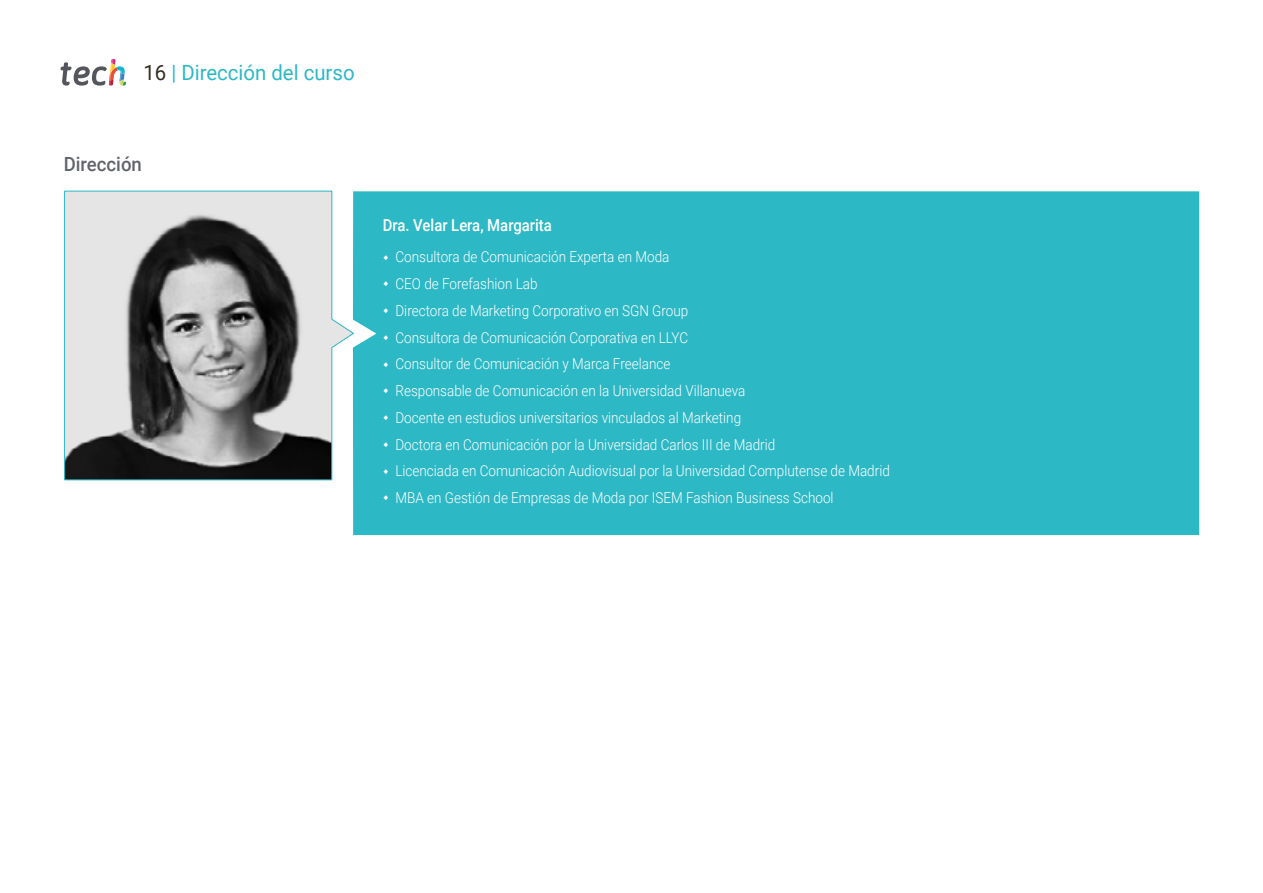
<style>
.page{position:relative;width:1263px;height:893px;background:#fff}
.page>*{position:absolute;margin:0;border:0;box-sizing:border-box;transform-origin:0 0}
.t1{font:21px "Roboto";color:#2db8c5}
.t2{font:500 19.5px "Roboto";color:#61646a;scale:.95 1}
.t3{font:500 16.5px "Roboto";color:#fff;scale:.9 1}
.t4{font:300 15px/26.7px "Roboto";color:#fff;scale:.9 1}
.s1{color:#312e20}
</style>
<div class="page">
<svg style="left:61px;top:59px;width:65px;height:27px"></svg>
<div style="left:353px;top:191px;width:846px;height:344px;background:#2db8c5"></div>
<svg style="left:64px;top:191px;width:290px;height:289px"></svg>
<svg style="left:384px;top:255px;width:4px;height:5px"></svg>
<svg style="left:384px;top:281px;width:4px;height:5px"></svg>
<svg style="left:384px;top:308px;width:4px;height:5px"></svg>
<svg style="left:384px;top:335px;width:4px;height:5px"></svg>
<svg style="left:384px;top:362px;width:4px;height:5px"></svg>
<svg style="left:384px;top:388px;width:4px;height:5px"></svg>
<svg style="left:384px;top:415px;width:4px;height:5px"></svg>
<svg style="left:384px;top:442px;width:4px;height:5px"></svg>
<svg style="left:384px;top:469px;width:4px;height:5px"></svg>
<svg style="left:384px;top:495px;width:4px;height:5px"></svg>
<h1 class="t1" style="left:144px;top:57px;width:213px"><span class="s1">16</span> | Dirección del curso</h1>
<h2 class="t2" style="left:64px;top:150px;width:84px">Dirección</h2>
<p class="t3" style="left:383px;top:213px;width:189px">Dra. Velar Lera, Margarita</p>
<p class="t4" style="left:395px;top:243px;width:551px">Consultora de Comunicación Experta en Moda<br>CEO de Forefashion Lab<br>Directora de Marketing Corporativo en SGN Group<br>Consultora de Comunicación Corporativa en LLYC<br>Consultor de Comunicación y Marca Freelance<br>Responsable de Comunicación en la Universidad Villanueva<br>Docente en estudios universitarios vinculados al Marketing<br>Doctora en Comunicación por la Universidad Carlos III de Madrid<br>Licenciada en Comunicación Audiovisual por la Universidad Complutense de Madrid MBA en Gestión de Empresas de Moda por ISEM Fashion Business School</p>
</div>
